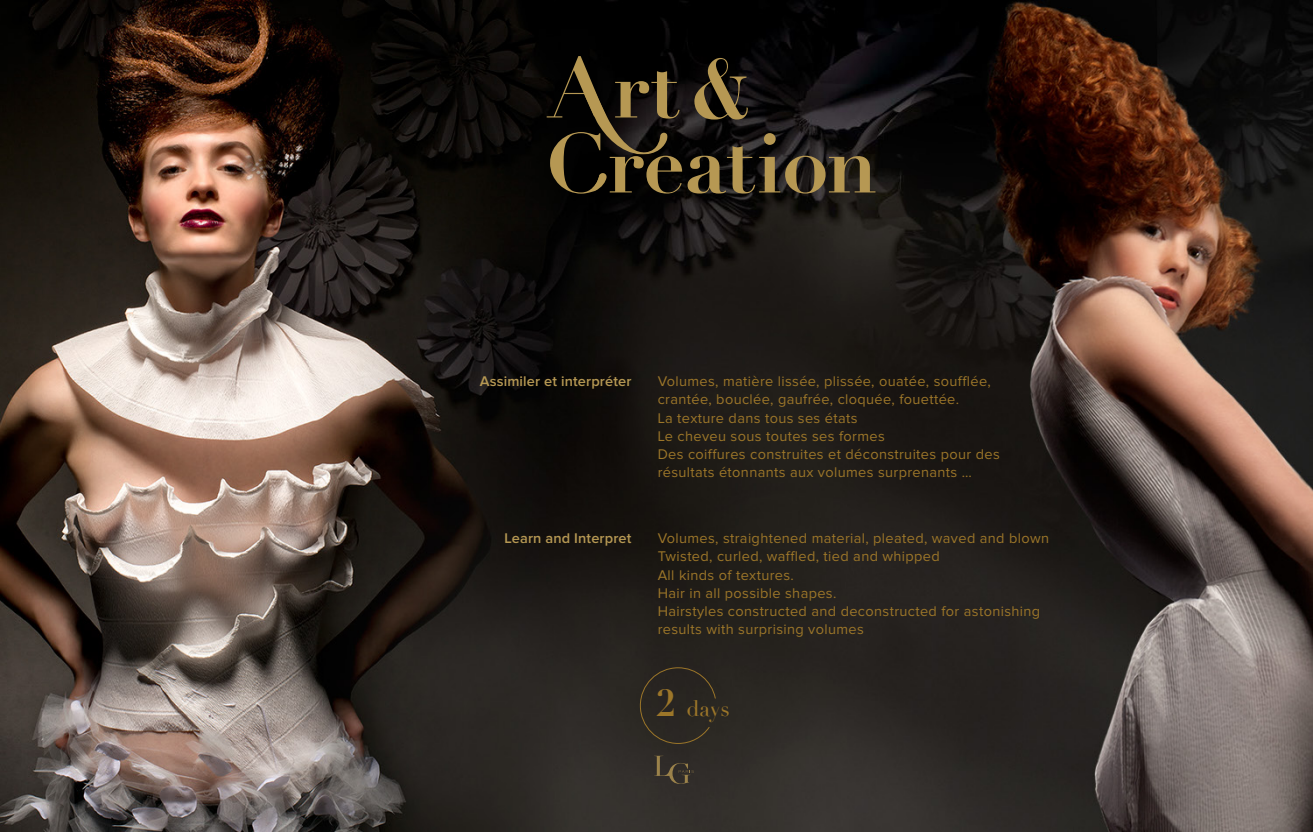
<style>
.page{position:relative;width:1313px;height:832px;background:#fff}
.page>*{position:absolute;margin:0;border:0;box-sizing:border-box;transform-origin:0 0}
.t1{font:22.05px "Didot";color:#9c7629}
.t2{font:14.53px/18.2px "Proxima Nova";letter-spacing:.025em;color:#9c7629}
.t3{font:600 14.53px "Proxima Nova";letter-spacing:.01em;color:#b69853}
.s1{font-weight:700;font-size:36.75px}
</style>
<div class="page">
<img style="left:0;top:0;width:1312px;height:831px">
<svg style="left:546px;top:56px;width:329px;height:137px;background:#2e271b"></svg>
<svg style="left:654px;top:755px;width:40px;height:28px"></svg>
<div style="left:640px;top:667px;width:76px;height:76px;background:#292621"></div>
<p class="t3" style="left:480px;top:374px;width:153px">Assimiler et interpréter</p>
<p class="t3" style="left:504px;top:531px;width:128px">Learn and Interpret</p>
<p class="t2" style="left:657px;top:372px;width:343px">Volumes, matière lissée, plissée, ouatée, soufflée, crantée, bouclée, gaufrée, cloquée, fouettée.<br>La texture dans tous ses états<br>Le cheveu sous toutes ses formes<br>Des coiffures construites et déconstruites pour des résultats étonnants aux volumes surprenants …</p>
<p class="t2" style="left:657px;top:529px;width:393px">Volumes, straightened material, pleated, waved and blown Twisted, curled, waffled, tied and whipped<br>All kinds of textures.<br>Hair in all possible shapes.<br>Hairstyles constructed and deconstructed for astonishing results with surprising volumes</p>
<h1 class="t1" style="left:656px;top:695px;width:75px"><span class="s1">2</span> days</h1>
</div>
